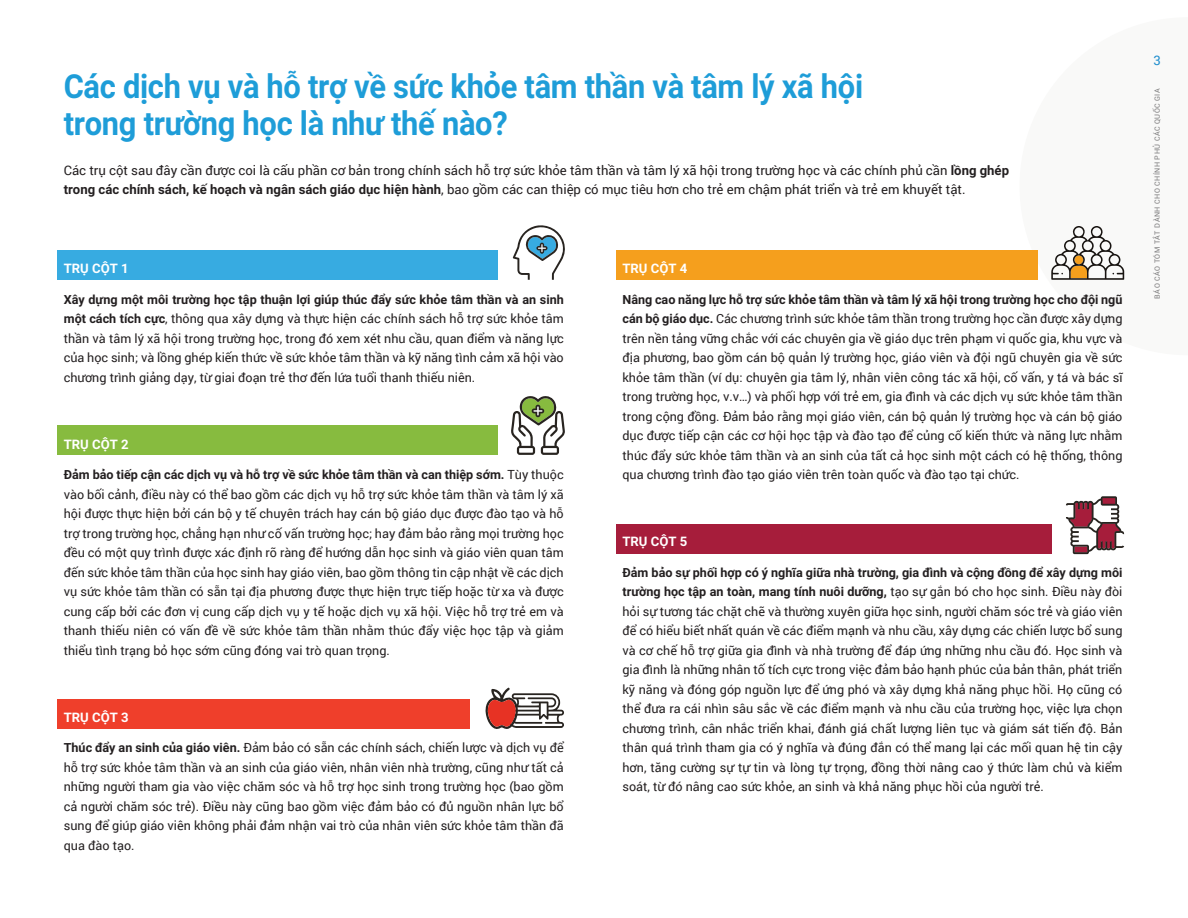
<style>
.page{position:relative;width:1188px;height:918px;background:#fff}
.page>*{position:absolute;margin:0;border:0;box-sizing:border-box;transform-origin:0 0}
.t1{font:700 33px/37px "Roboto";letter-spacing:-.01em;color:#1e9dd8;scale:.93 1}
.t2{font:13.2px/19.5px "Roboto";color:#231f20}
.t3{font:700 13.2px "Roboto";color:#fff}
.t4{font:13.2px "Roboto";color:#1e8dcd}
.t5{font:12.6px/19.5px "Roboto";color:#231f20;text-align:justify}
.t6{font:7.2px "Roboto";letter-spacing:.06em;color:#7a797a}
.s1{font-weight:700}
</style>
<div class="page">
<div style="left:57px;top:250px;width:440px;height:30px;background:#37abe1"></div>
<div style="left:57px;top:425px;width:440px;height:30px;background:#87bb3f"></div>
<div style="left:57px;top:699px;width:412px;height:30px;background:#ef3f2b"></div>
<div style="left:616px;top:250px;width:421px;height:30px;background:#f59f1d"></div>
<div style="left:616px;top:524px;width:436px;height:30px;background:#a61d3b"></div>
<svg style="left:513px;top:225px;width:52px;height:55px"></svg>
<svg style="left:511px;top:396px;width:54px;height:59px"></svg>
<svg style="left:485px;top:688px;width:79px;height:41px"></svg>
<svg style="left:1051px;top:226px;width:73px;height:54px"></svg>
<svg style="left:1066px;top:496px;width:58px;height:58px"></svg>
<h1 class="t1" style="left:64px;top:66px;width:861px">Các dịch vụ và hỗ trợ về sức khỏe tâm thần và tâm lý xã hội trong trường học là như thế nào?</h1>
<p class="t2" style="left:64px;top:160px;width:947px">Các trụ cột sau đây cần được coi là cấu phần cơ bản trong chính sách hỗ trợ sức khỏe tâm thần và tâm lý xã hội trong trường học và các chính phủ cần <span class="s1">lồng ghép trong các chính sách, kế hoạch và ngân sách giáo dục hiện hành</span>, bao gồm các can thiệp có mục tiêu hơn cho trẻ em chậm phát triển và trẻ em khuyết tật.</p>
<p class="t3" style="left:64px;top:259px;width:66px">TRỤ CỘT 1</p>
<p class="t5" style="left:64px;top:289px;width:502px"><span class="s1">Xây dựng một môi trường học tập thuận lợi giúp thúc đẩy sức khỏe tâm thần và an sinh một cách tích cực</span>, thông qua xây dựng và thực hiện các chính sách hỗ trợ sức khỏe tâm thần và tâm lý xã hội trong trường học, trong đó xem xét nhu cầu, quan điểm và năng lực của học sinh; và lồng ghép kiến thức về sức khỏe tâm thần và kỹ năng tình cảm xã hội vào chương trình giảng dạy, từ giai đoạn trẻ thơ đến lứa tuổi thanh thiếu niên.</p>
<p class="t3" style="left:64px;top:435px;width:66px">TRỤ CỘT 2</p>
<p class="t5" style="left:64px;top:465px;width:502px"><span class="s1">Đảm bảo tiếp cận các dịch vụ và hỗ trợ về sức khỏe tâm thần và can thiệp sớm.</span> Tùy thuộc vào bối cảnh, điều này có thể bao gồm các dịch vụ hỗ trợ sức khỏe tâm thần và tâm lý xã hội được thực hiện bởi cán bộ y tế chuyên trách hay cán bộ giáo dục được đào tạo và hỗ trợ trong trường học, chẳng hạn như cố vấn trường học; hay đảm bảo rằng mọi trường học đều có một quy trình được xác định rõ ràng để hướng dẫn học sinh và giáo viên quan tâm đến sức khỏe tâm thần của học sinh hay giáo viên, bao gồm thông tin cập nhật về các dịch vụ sức khỏe tâm thần có sẵn tại địa phương được thực hiện trực tiếp hoặc từ xa và được cung cấp bởi các đơn vị cung cấp dịch vụ y tế hoặc dịch vụ xã hội. Việc hỗ trợ trẻ em và thanh thiếu niên có vấn đề về sức khỏe tâm thần nhằm thúc đẩy việc học tập và giảm thiểu tình trạng bỏ học sớm cũng đóng vai trò quan trọng.</p>
<p class="t3" style="left:64px;top:708px;width:66px">TRỤ CỘT 3</p>
<p class="t5" style="left:64px;top:738px;width:502px"><span class="s1">Thúc đẩy an sinh của giáo viên.</span> Đảm bảo có sẵn các chính sách, chiến lược và dịch vụ để hỗ trợ sức khỏe tâm thần và an sinh của giáo viên, nhân viên nhà trường, cũng như tất cả những người tham gia vào việc chăm sóc và hỗ trợ học sinh trong trường học (bao gồm cả người chăm sóc trẻ). Điều này cũng bao gồm việc đảm bảo có đủ nguồn nhân lực bổ sung để giúp giáo viên không phải đảm nhận vai trò của nhân viên sức khỏe tâm thần đã qua đào tạo.</p>
<p class="t3" style="left:622px;top:259px;width:66px">TRỤ CỘT 4</p>
<p class="t5" style="left:622px;top:289px;width:502px"><span class="s1">Nâng cao năng lực hỗ trợ sức khỏe tâm thần và tâm lý xã hội trong trường học cho đội ngũ cán bộ giáo dục.</span> Các chương trình sức khỏe tâm thần trong trường học cần được xây dựng trên nền tảng vững chắc với các chuyên gia về giáo dục trên phạm vi quốc gia, khu vực và địa phương, bao gồm cán bộ quản lý trường học, giáo viên và đội ngũ chuyên gia về sức khỏe tâm thần (ví dụ: chuyên gia tâm lý, nhân viên công tác xã hội, cố vấn, y tá và bác sĩ trong trường học, v.v…) và phối hợp với trẻ em, gia đình và các dịch vụ sức khỏe tâm thần trong cộng đồng. Đảm bảo rằng mọi giáo viên, cán bộ quản lý trường học và cán bộ giáo dục được tiếp cận các cơ hội học tập và đào tạo để củng cố kiến thức và năng lực nhằm thúc đẩy sức khỏe tâm thần và an sinh của tất cả học sinh một cách có hệ thống, thông qua chương trình đào tạo giáo viên trên toàn quốc và đào tạo tại chức.</p>
<p class="t3" style="left:622px;top:532px;width:66px">TRỤ CỘT 5</p>
<p class="t5" style="left:622px;top:562px;width:502px"><span class="s1">Đảm bảo sự phối hợp có ý nghĩa giữa nhà trường, gia đình và cộng đồng để xây dựng môi trường học tập an toàn, mang tính nuôi dưỡng,</span> tạo sự gắn bó cho học sinh. Điều này đòi hỏi sự tương tác chặt chẽ và thường xuyên giữa học sinh, người chăm sóc trẻ và giáo viên để có hiểu biết nhất quán về các điểm mạnh và nhu cầu, xây dựng các chiến lược bổ sung và cơ chế hỗ trợ giữa gia đình và nhà trường để đáp ứng những nhu cầu đó. Học sinh và gia đình là những nhân tố tích cực trong việc đảm bảo hạnh phúc của bản thân, phát triển kỹ năng và đóng góp nguồn lực để ứng phó và xây dựng khả năng phục hồi. Họ cũng có thể đưa ra cái nhìn sâu sắc về các điểm mạnh và nhu cầu của trường học, việc lựa chọn chương trình, cân nhắc triển khai, đánh giá chất lượng liên tục và giám sát tiến độ. Bản thân quá trình tham gia có ý nghĩa và đúng đắn có thể mang lại các mối quan hệ tin cậy hơn, tăng cường sự tự tin và lòng tự trọng, đồng thời nâng cao ý thức làm chủ và kiểm soát, từ đó nâng cao sức khỏe, an sinh và khả năng phục hồi của người trẻ.</p>
<p class="t4" style="left:1153px;top:51px;width:9px">3</p>
<p class="t6" style="left:1152px;top:299px;width:212px;rotate:-90deg">BÁO CÁO TÓM TẮT DÀNH CHO CHÍNH PHỦ CÁC QUỐC GIA</p>
</div>
